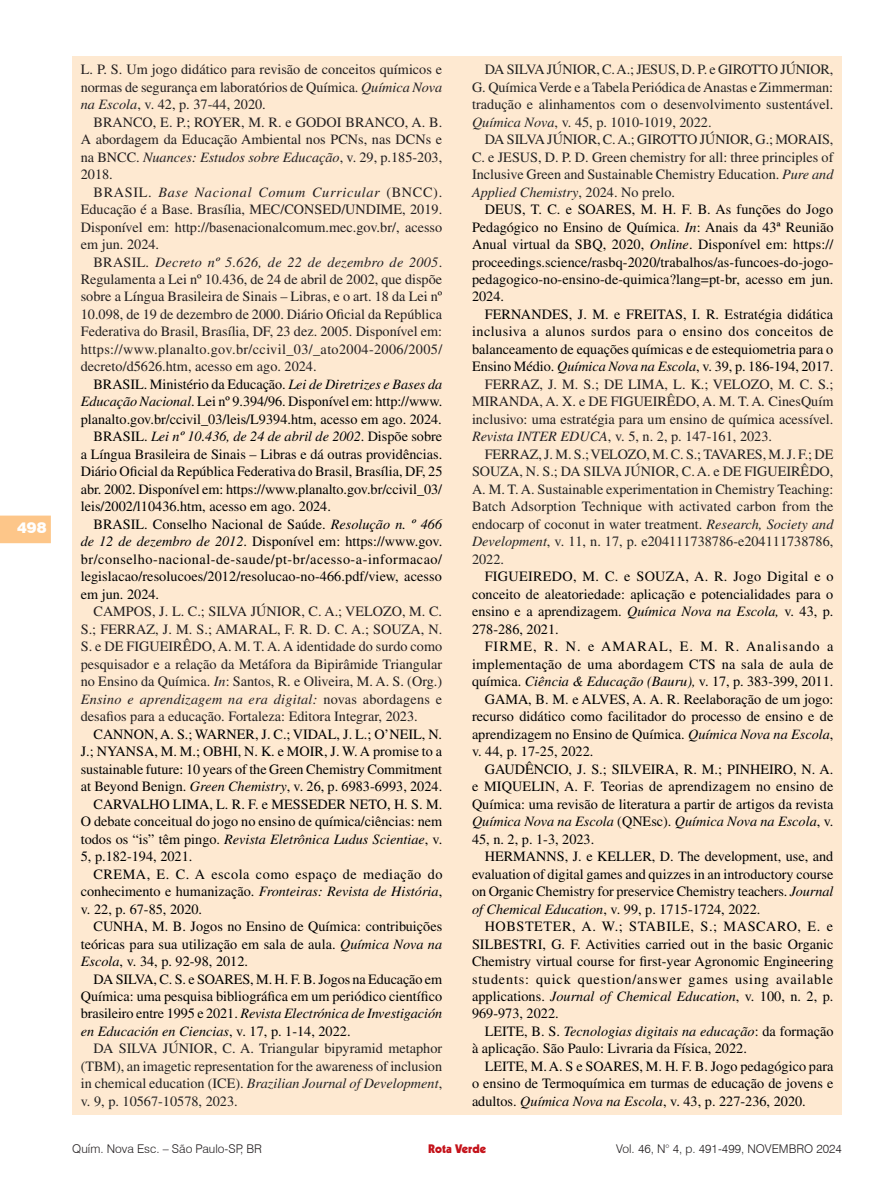
<style>
.page{position:relative;width:893px;height:1191px;background:#fff}
.page>*{position:absolute;margin:0;border:0;box-sizing:border-box;transform-origin:0 0}
.t1{font:900 15px "Swiss 721 BT";color:#fff}
.Bibliografia{font:14.25px/17.5px "Times LT Std";color:#000;text-align:justify}
.Bibliografia-2{font:14.25px/17.5px "Times LT Std";color:#231f20;text-align:justify}
.Bibliografia-3{font:14.25px/17.5px "Times LT Std";color:#222;text-align:justify}
.t2{font:300 12px "Swiss 721 BT";color:#231f20}
.t3{font:900 12px "Kabel LT Std";color:#c4121a}
.s1{font-style:italic}
</style>
<div class="page">
<svg style="left:0;top:515px;width:51px;height:28px"></svg>
<div style="left:72px;top:56px;width:770px;height:1058px;background:#fee9d1"></div>
<p class="t1" style="left:17px;top:518px;width:31px">498</p>
<p class="Bibliografia-2" style="left:81px;top:60px;width:363px">L. P. S. Um jogo didático para revisão de conceitos químicos e normas de segurança em laboratórios de Química. <span class="s1">Química Nova na Escola</span>, v. 42, p. 37-44, 2020.</p>
<p class="Bibliografia-2" style="left:81px;top:113px;width:363px;text-indent:13px">BRANCO, E. P.; ROYER, M. R. e GODOI BRANCO, A. B.<br>A abordagem da Educação Ambiental nos PCNs, nas DCNs e na BNCC. <span class="s1">Nuances: Estudos sobre Educação</span>, v. 29, p.185-203, 2018.</p>
<p class="Bibliografia-2" style="left:81px;top:183px;width:363px;text-indent:13px">BRASIL. <span class="s1">Base Nacional Comum Curricular</span> (BNCC).<br>Educação é a Base. Brasília, MEC/CONSED/UNDIME, 2019.<br>Disponível em: http://basenacionalcomum.mec.gov.br/, acesso em jun. 2024.</p>
<p class="Bibliografia-2" style="left:81px;top:253px;width:363px;text-indent:13px">BRASIL. <span class="s1">Decreto nº 5.626, de 22 de dezembro de 2005</span>.<br>Regulamenta a Lei nº 10.436, de 24 de abril de 2002, que dispõe sobre a Língua Brasileira de Sinais – Libras, e o art. 18 da Lei nº 10.098, de 19 de dezembro de 2000. Diário Oficial da República Federativa do Brasil, Brasília, DF, 23 dez. 2005. Disponível em: https://www.planalto.gov.br/ccivil_03/_ato2004-2006/2005/ decreto/d5626.htm, acesso em ago. 2024.</p>
<p class="Bibliografia" style="left:81px;top:375px;width:363px;text-indent:13px">BRASIL. Ministério da Educação. <span class="s1">Lei de Diretrizes e Bases da Educação Nacional</span>. Lei nº 9.394/96. Disponível em: http://www. planalto.gov.br/ccivil_03/leis/L9394.htm, acesso em ago. 2024.</p>
<p class="Bibliografia" style="left:81px;top:428px;width:363px;text-indent:13px">BRASIL. <span class="s1">Lei nº 10.436, de 24 de abril de 2002</span>. Dispõe sobre a Língua Brasileira de Sinais – Libras e dá outras providências.<br>Diário Oficial da República Federativa do Brasil, Brasília, DF, 25 abr. 2002. Disponível em: https://www.planalto.gov.br/ccivil_03/ leis/2002/l10436.htm, acesso em ago. 2024.</p>
<p class="Bibliografia" style="left:81px;top:515px;width:363px;text-indent:13px">BRASIL. Conselho Nacional de Saúde. <span class="s1">Resolução n. º 466 de 12 de dezembro de 2012</span>. Disponível em: https://www.gov. br/conselho-nacional-de-saude/pt-br/acesso-a-informacao/ legislacao/resolucoes/2012/resolucao-no-466.pdf/view, acesso em jun. 2024.</p>
<p class="Bibliografia-2" style="left:81px;top:602px;width:363px;text-indent:13px">CAMPOS, J. L. C.; SILVA JÚNIOR, C. A.; VELOZO, M. C.<br>S.; FERRAZ, J. M. S.; AMARAL, F. R. D. C. A.; SOUZA, N.<br>S. e DE FIGUEIRÊDO, A. M. T. A. A identidade do surdo como pesquisador e a relação da Metáfora da Bipirâmide Triangular no Ensino da Química. <span class="s1">In</span>: Santos, R. e Oliveira, M. A. S. (Org.)<br><span class="s1">Ensino e aprendizagem na era digital:</span> novas abordagens e desafios para a educação. Fortaleza: Editora Integrar, 2023.</p>
<p class="Bibliografia" style="left:81px;top:725px;width:363px;text-indent:13px">CANNON, A. S.; WARNER, J. C.; VIDAL, J. L.; O’NEIL, N.<br>J.; NYANSA, M. M.; OBHI, N. K. e MOIR, J. W. A promise to a sustainable future: 10 years of the Green Chemistry Commitment at Beyond Benign. <span class="s1">Green Chemistry</span>, v. 26, p. 6983-6993, 2024.</p>
<p class="Bibliografia" style="left:81px;top:795px;width:363px;text-indent:13px">CARVALHO LIMA, L. R. F. e MESSEDER NETO, H. S. M.<br>O debate conceitual do jogo no ensino de química/ciências: nem todos os “is” têm pingo. <span class="s1">Revista Eletrônica Ludus Scientiae</span>, v.<br>5, p.182-194, 2021.</p>
<p class="Bibliografia" style="left:81px;top:865px;width:363px;text-indent:13px">CREMA, E. C. A escola como espaço de mediação do conhecimento e humanização. <span class="s1">Fronteiras: Revista de História</span>, v. 22, p. 67-85, 2020.</p>
<p class="Bibliografia" style="left:81px;top:917px;width:363px;text-indent:13px">CUNHA, M. B. Jogos no Ensino de Química: contribuições teóricas para sua utilização em sala de aula. <span class="s1">Química Nova na Escola</span>, v. 34, p. 92-98, 2012.</p>
<p class="Bibliografia" style="left:81px;top:970px;width:363px;text-indent:13px">DA SILVA, C. S. e SOARES, M. H. F. B. Jogos na Educação em Química: uma pesquisa bibliográfica em um periódico científico brasileiro entre 1995 e 2021. <span class="s1">Revista Electrónica de Investigación en Educación en Ciencias</span>, v. 17, p. 1-14, 2022.</p>
<p class="Bibliografia-3" style="left:81px;top:1039px;width:363px;text-indent:13px">DA SILVA JÚNIOR, C. A. Triangular bipyramid metaphor (TBM), an imagetic representation for the awareness of inclusion in chemical education (ICE). <span class="s1">Brazilian Journal of Development</span>, v. 9, p. 10567-10578, 2023.</p>
<p class="Bibliografia-3" style="left:472px;top:60px;width:363px;text-indent:13px">DA SILVA JÚNIOR, C. A.; JESUS, D. P. e GIROTTO JÚNIOR, G. Química Verde e a Tabela Periódica de Anastas e Zimmerman: tradução e alinhamentos com o desenvolvimento sustentável.<br><span class="s1">Química Nova</span>, v. 45, p. 1010-1019, 2022.</p>
<p class="Bibliografia-3" style="left:472px;top:130px;width:363px;text-indent:13px">DA SILVA JÚNIOR, C. A.; GIROTTO JÚNIOR, G.; MORAIS, C. e JESUS, D. P. D. Green chemistry for all: three principles of Inclusive Green and Sustainable Chemistry Education. <span class="s1">Pure and Applied Chemistry</span>, 2024. No prelo.</p>
<p class="Bibliografia" style="left:472px;top:200px;width:363px;text-indent:13px">DEUS, T. C. e SOARES, M. H. F. B. As funções do Jogo Pedagógico no Ensino de Química. <span class="s1">In</span>: Anais da 43ª Reunião Anual virtual da SBQ, 2020, <span class="s1">Online</span>. Disponível em: https:// proceedings.science/rasbq-2020/trabalhos/as-funcoes-do-jogo&shy;pedagogico-no-ensino-de-quimica?lang=pt-br, acesso em jun.<br>2024.</p>
<p class="Bibliografia" style="left:472px;top:305px;width:363px;text-indent:13px">FERNANDES, J. M. e FREITAS, I. R. Estratégia didática inclusiva a alunos surdos para o ensino dos conceitos de balanceamento de equações químicas e de estequiometria para o Ensino Médio. <span class="s1">Química Nova na Escola</span>, v. 39, p. 186-194, 2017.</p>
<p class="Bibliografia-2" style="left:472px;top:375px;width:363px;text-indent:13px">FERRAZ, J. M. S.; DE LIMA, L. K.; VELOZO, M. C. S.; MIRANDA, A. X. e DE FIGUEIRÊDO, A. M. T. A<span class="s1">.</span> CinesQuím inclusivo: uma estratégia para um ensino de química acessível.<br><span class="s1">Revista INTER EDUCA</span>, v. 5, n. 2, p. 147-161, 2023.</p>
<p class="Bibliografia-3" style="left:472px;top:445px;width:363px;text-indent:13px">FERRAZ, J. M. S.; VELOZO, M. C. S.; TAVARES, M. J. F.; DE SOUZA, N. S.; DA SILVA JÚNIOR, C. A. e DE FIGUEIRÊDO, A. M. T. A. Sustainable experimentation in Chemistry Teaching:<br>Batch Adsorption Technique with activated carbon from the endocarp of coconut in water treatment. <span class="s1">Research, Society and Development</span>, v. 11, n. 17, p. e204111738786-e204111738786, 2022.</p>
<p class="Bibliografia" style="left:472px;top:567px;width:363px;text-indent:13px">FIGUEIREDO, M. C. e SOUZA, A. R. Jogo Digital e o conceito de aleatoriedade: aplicação e potencialidades para o ensino e a aprendizagem. <span class="s1">Química Nova na Escola,</span> v. 43, p.<br>278-286, 2021.</p>
<p class="Bibliografia" style="left:472px;top:637px;width:363px;text-indent:13px">FIRME, R. N. e AMARAL, E. M. R. Analisando a implementação de uma abordagem CTS na sala de aula de química. <span class="s1">Ciência &amp; Educação (Bauru),</span> v. 17, p. 383-399, 2011.</p>
<p class="Bibliografia" style="left:472px;top:690px;width:363px;text-indent:13px">GAMA, B. M. e ALVES, A. A. R. Reelaboração de um jogo: recurso didático como facilitador do processo de ensino e de aprendizagem no Ensino de Química. <span class="s1">Química Nova na Escola</span>, v. 44, p. 17-25, 2022.</p>
<p class="Bibliografia" style="left:472px;top:760px;width:363px;text-indent:13px">GAUDÊNCIO, J. S.; SILVEIRA, R. M.; PINHEIRO, N. A. e MIQUELIN, A. F<span class="s1">.</span> Teorias de aprendizagem no ensino de Química: uma revisão de literatura a partir de artigos da revista <span class="s1">Química Nova na Escola</span> (QNEsc). <span class="s1">Química Nova na Escola</span>, v.<br>45, n. 2, p. 1-3, 2023.</p>
<p class="Bibliografia" style="left:472px;top:847px;width:363px;text-indent:13px">HERMANNS, J. e KELLER, D. The development, use, and evaluation of digital games and quizzes in an introductory course on Organic Chemistry for preservice Chemistry teachers. <span class="s1">Journal of Chemical Education</span>, v. 99, p. 1715-1724, 2022.</p>
<p class="Bibliografia" style="left:472px;top:917px;width:363px;text-indent:13px">HOBSTETER, A. W.; STABILE, S.; MASCARO, E. e SILBESTRI, G. F. Activities carried out in the basic Organic Chemistry virtual course for first-year Agronomic Engineering students: quick question/answer games using available applications. <span class="s1">Journal of Chemical Education</span>, v. 100, n. 2, p.<br>969-973, 2022.</p>
<p class="Bibliografia" style="left:472px;top:1022px;width:363px;text-indent:13px">LEITE, B. S. <span class="s1">Tecnologias digitais na educação</span>: da formação à aplicação. São Paulo: Livraria da Física, 2022.</p>
<p class="Bibliografia" style="left:472px;top:1057px;width:363px;text-indent:13px">LEITE, M. A. S e SOARES, M. H. F. B. Jogo pedagógico para o ensino de Termoquímica em turmas de educação de jovens e adultos. <span class="s1">Química Nova na Escola</span>, v. 43, p. 227-236, 2020.</p>
<p class="t2" style="left:72px;top:1141px;width:191px">Quím. Nova Esc. – São Paulo-SP, BR</p>
<p class="t2" style="left:616px;top:1141px;width:227px">Vol. 46, N° 4, p. 491-499, NOVEMBRO 2024</p>
<p class="t3" style="left:428px;top:1141px;width:59px">Rota Verde</p>
</div>
